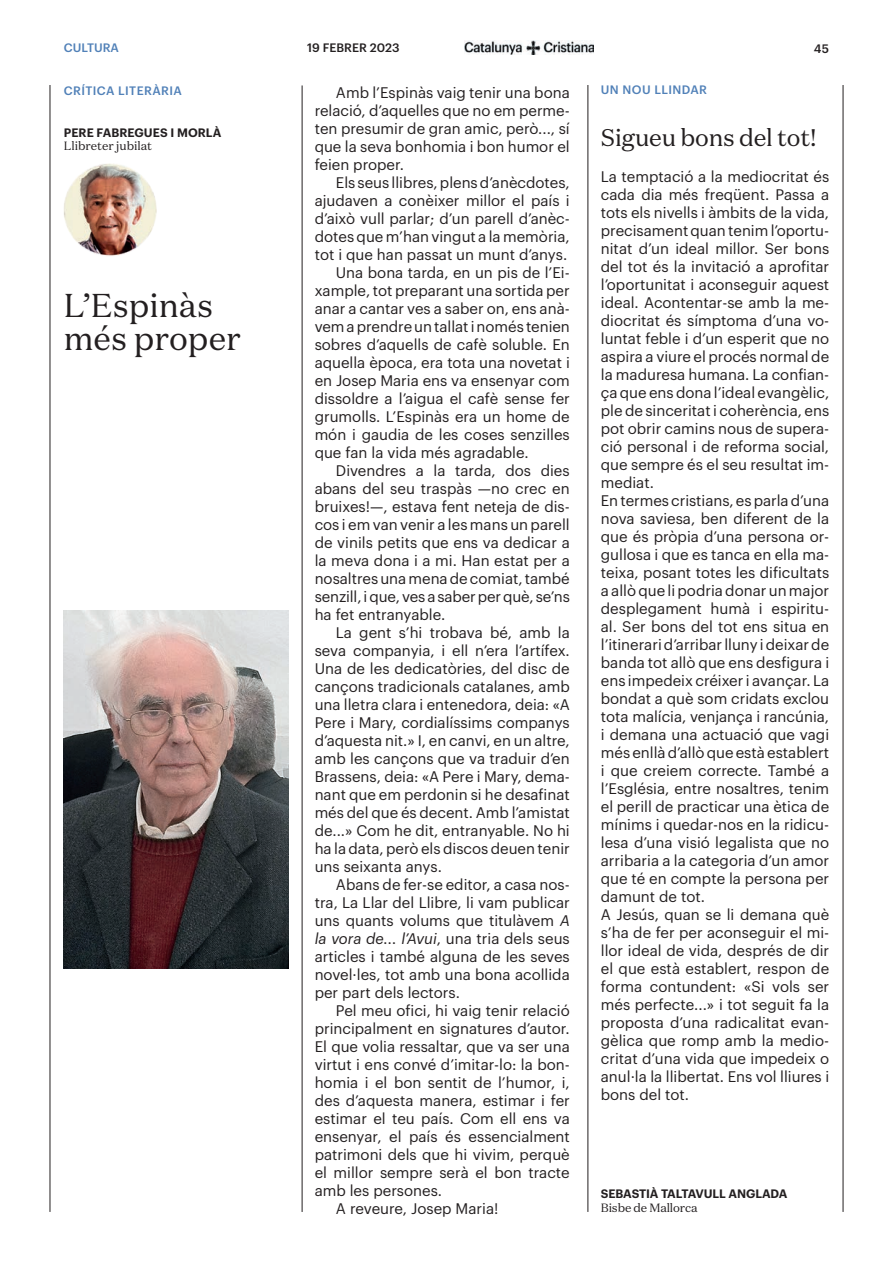
<style>
.page{position:relative;width:893px;height:1263px;background:#fff}
.page>*{position:absolute;margin:0;border:0;box-sizing:border-box;transform-origin:0 0}
.t1{font:33px/33px "Domaine Text";color:#231f20}
.t2{font:24px "Domaine Text";letter-spacing:-.01em;color:#231f20}
.t3{font:15px/18px "Graphik";color:#231f20;text-align:justify}
.t4{font:italic 15px "Graphik";color:#231f20}
.t5{font:600 12px "Graphik";letter-spacing:-.005em;color:#231f20}
.t6{font:500 12px "Graphik";letter-spacing:.035em;color:#5181b8}
.t7{font:12px "Domaine Text";color:#231f20}
.t8{font:500 12px "Graphik";color:#231f20}
.s1{font-style:italic}
.s2{font-style:normal}
</style>
<div class="page">
<img style="left:464px;top:41px;width:130px;height:14px">
<hr style="left:302px;top:85px;width:1px;height:1127px;background:#231f20">
<img style="left:64px;top:611px;width:225px;height:358px">
<hr style="left:50px;top:85px;width:1px;height:1127px;background:#231f20">
<hr style="left:843px;top:85px;width:1px;height:1127px;background:#231f20">
<img style="left:63px;top:163px;width:94px;height:94px;border-radius:47px">
<hr style="left:588px;top:85px;width:1px;height:1127px;background:#231f20">
<p class="t8" style="left:307px;top:38px;width:94px">19 FEBRER 2023</p>
<p class="t8" style="left:814px;top:39px;width:17px">45</p>
<p class="t6" style="left:601px;top:81px;width:108px">UN NOU LLINDAR</p>
<p class="t6" style="left:64px;top:39px;width:57px">CULTURA</p>
<p class="t6" style="left:64px;top:81px;width:120px">CRÍTICA LITERÀRIA</p>
<p class="t3" style="left:315px;top:82px;width:257px;text-indent:21px">Amb l’Espinàs vaig tenir una bona relació, d’aquelles que no em perme&shy;ten presumir de gran amic, però..., sí que la seva bonhomia i bon humor el feien proper.</p>
<p class="t3" style="left:336px;top:172px;width:235px">Els seus llibres, plens d’anècdotes,</p>
<p class="t3" style="left:315px;top:190px;width:257px">ajudaven a conèixer millor el país i</p>
<p class="t3" style="left:315px;top:208px;width:257px">d’això vull parlar; d’un parell d’anèc-</p>
<p class="t3" style="left:315px;top:226px;width:257px">dotes que m’han vingut a la memòria,</p>
<p class="t3" style="left:315px;top:244px;width:254px">tot i que han passat un munt d’anys.</p>
<p class="t3" style="left:336px;top:262px;width:235px">Una bona tarda, en un pis de l’Ei-</p>
<p class="t3" style="left:315px;top:280px;width:257px">xample, tot preparant una sortida per</p>
<p class="t3" style="left:315px;top:298px;width:257px">anar a cantar ves a saber on, ens anà-</p>
<p class="t3" style="left:315px;top:316px;width:257px">vem a prendre un tallat i només tenien</p>
<p class="t3" style="left:315px;top:334px;width:257px">sobres d’aquells de cafè soluble. En</p>
<p class="t3" style="left:315px;top:352px;width:257px">aquella època, era tota una novetat i</p>
<p class="t3" style="left:315px;top:370px;width:257px">en Josep Maria ens va ensenyar com</p>
<p class="t3" style="left:315px;top:388px;width:257px">dissoldre a l’aigua el cafè sense fer</p>
<p class="t3" style="left:315px;top:406px;width:257px">grumolls. L’Espinàs era un home de</p>
<p class="t3" style="left:315px;top:424px;width:257px">món i gaudia de les coses senzilles</p>
<p class="t3" style="left:315px;top:442px;width:216px">que fan la vida més agradable.</p>
<p class="t3" style="left:336px;top:460px;width:235px">Divendres a la tarda, dos dies</p>
<p class="t3" style="left:315px;top:478px;width:257px">abans del seu traspàs —no crec en</p>
<p class="t3" style="left:315px;top:496px;width:257px">bruixes!—, estava fent neteja de dis-</p>
<p class="t3" style="left:315px;top:514px;width:257px">cos i em van venir a les mans un parell</p>
<p class="t3" style="left:315px;top:532px;width:257px">de vinils petits que ens va dedicar a</p>
<p class="t3" style="left:315px;top:550px;width:257px">la meva dona i a mi. Han estat per a</p>
<p class="t3" style="left:315px;top:568px;width:257px">nosaltres una mena de comiat, també</p>
<p class="t3" style="left:315px;top:586px;width:257px">senzill, i que, ves a saber per què, se’ns</p>
<p class="t3" style="left:315px;top:604px;width:132px">ha fet entranyable.</p>
<p class="t3" style="left:336px;top:622px;width:235px">La gent s’hi trobava bé, amb la</p>
<p class="t3" style="left:315px;top:640px;width:257px">seva companyia, i ell n’era l’artífex.</p>
<p class="t3" style="left:315px;top:658px;width:257px">Una de les dedicatòries, del disc de</p>
<p class="t3" style="left:315px;top:676px;width:257px">cançons tradicionals catalanes, amb</p>
<p class="t3" style="left:315px;top:694px;width:257px">una lletra clara i entenedora, deia: «A</p>
<p class="t3" style="left:315px;top:712px;width:257px">Pere i Mary, cordialíssims companys</p>
<p class="t3" style="left:315px;top:730px;width:257px">d’aquesta nit.» I, en canvi, en un altre,</p>
<p class="t3" style="left:315px;top:748px;width:257px">amb les cançons que va traduir d’en</p>
<p class="t3" style="left:315px;top:766px;width:257px">Brassens, deia: «A Pere i Mary, dema-</p>
<p class="t3" style="left:315px;top:784px;width:257px">nant que em perdonin si he desafinat</p>
<p class="t3" style="left:315px;top:802px;width:257px">més del que és decent. Amb l’amistat</p>
<p class="t3" style="left:315px;top:820px;width:257px">de...» Com he dit, entranyable. No hi</p>
<p class="t3" style="left:315px;top:838px;width:257px">ha la data, però els discos deuen tenir</p>
<p class="t3" style="left:315px;top:856px;width:129px">uns seixanta anys.</p>
<p class="t3" style="left:336px;top:874px;width:235px">Abans de fer-se editor, a casa nos-</p>
<p class="t3" style="left:315px;top:892px;width:257px">tra, La Llar del Llibre, li vam publicar</p>
<p class="t3" style="left:315px;top:910px;width:257px">uns quants volums que titulàvem <span class="s1">A</span></p>
<p class="t4" style="left:315px;top:927px;width:257px">la vora de... l’Avui<span class="s2">, una tria dels seus</span></p>
<p class="t3" style="left:315px;top:946px;width:257px">articles i també alguna de les seves</p>
<p class="t3" style="left:315px;top:964px;width:257px">novel·les, tot amb una bona acollida</p>
<p class="t3" style="left:315px;top:982px;width:147px">per part dels lectors.</p>
<p class="t3" style="left:336px;top:1000px;width:235px">Pel meu ofici, hi vaig tenir relació</p>
<p class="t3" style="left:315px;top:1018px;width:257px">principalment en signatures d’autor.</p>
<p class="t3" style="left:315px;top:1036px;width:257px">El que volia ressaltar, que va ser una</p>
<p class="t3" style="left:315px;top:1054px;width:257px">virtut i ens convé d’imitar-lo: la bon-</p>
<p class="t3" style="left:315px;top:1072px;width:257px">homia i el bon sentit de l’humor, i,</p>
<p class="t3" style="left:315px;top:1090px;width:257px">des d’aquesta manera, estimar i fer</p>
<p class="t3" style="left:315px;top:1108px;width:257px">estimar el teu país. Com ell ens va</p>
<p class="t3" style="left:315px;top:1126px;width:257px">ensenyar, el país és essencialment</p>
<p class="t3" style="left:315px;top:1144px;width:257px">patrimoni dels que hi vivim, perquè</p>
<p class="t3" style="left:315px;top:1162px;width:257px">el millor sempre serà el bon tracte</p>
<p class="t3" style="left:315px;top:1180px;width:129px">amb les persones.</p>
<p class="t3" style="left:336px;top:1198px;width:164px">A reveure, Josep Maria!</p>
<p class="t5" style="left:64px;top:123px;width:159px">PERE FABREGUES I MORLÀ</p>
<p class="t7" style="left:64px;top:139px;width:90px">Llibreter jubilat</p>
<h2 class="t2" style="left:601px;top:122px;width:217px">Sigueu bons del tot!</h2>
<p class="t3" style="left:601px;top:166px;width:230px;text-align:left">La temptació a la mediocritat és cada dia més freqüent. Passa a tots els nivells i àmbits de la vida, precisament quan tenim l’oportu&shy;nitat d’un ideal millor. Ser bons del tot és la invitació a aprofitar l’oportunitat i aconseguir aquest ideal. Acontentar-se amb la me&shy;diocritat és símptoma d’una vo&shy;luntat feble i d’un esperit que no aspira a viure el procés normal de la maduresa humana. La confian&shy;ça que ens dona l’ideal evangèlic, ple de sinceritat i coherència, ens pot obrir camins nous de supera&shy;ció personal i de reforma social, que sempre és el seu resultat im&shy;mediat.<br>En termes cristians, es parla d’una nova saviesa, ben diferent de la que és pròpia d’una persona or&shy;gullosa i que es tanca en ella ma&shy;teixa, posant totes les dificultats a allò que li podria donar un major desplegament humà i espiritu&shy;al. Ser bons del tot ens situa en l’itinerari d’arribar lluny i deixar de banda tot allò que ens desfigura i ens impedeix créixer i avançar. La bondat a què som cridats exclou tota malícia, venjança i rancúnia, i demana una actuació que vagi més enllà d’allò que està establert i que creiem correcte. També a l’Església, entre nosaltres, tenim el perill de practicar una ètica de mínims i quedar-nos en la ridicu&shy;lesa d’una visió legalista que no arribaria a la categoria d’un amor que té en compte la persona per damunt de tot.<br>A Jesús, quan se li demana què s’ha de fer per aconseguir el mi&shy;llor ideal de vida, després de dir el que està establert, respon de forma contundent: «Si vols ser més perfecte...» i tot seguit fa la proposta d’una radicalitat evan&shy;gèlica que romp amb la medio&shy;critat d’una vida que impedeix o anul·la la llibertat. Ens vol lliures i bons del tot.</p>
<h1 class="t1" style="left:64px;top:288px;width:179px">L’Espinàs més proper</h1>
<p class="t5" style="left:601px;top:1185px;width:188px">SEBASTIÀ TALTAVULL ANGLADA</p>
<p class="t7" style="left:601px;top:1200px;width:98px">Bisbe de Mallorca</p>
</div>
